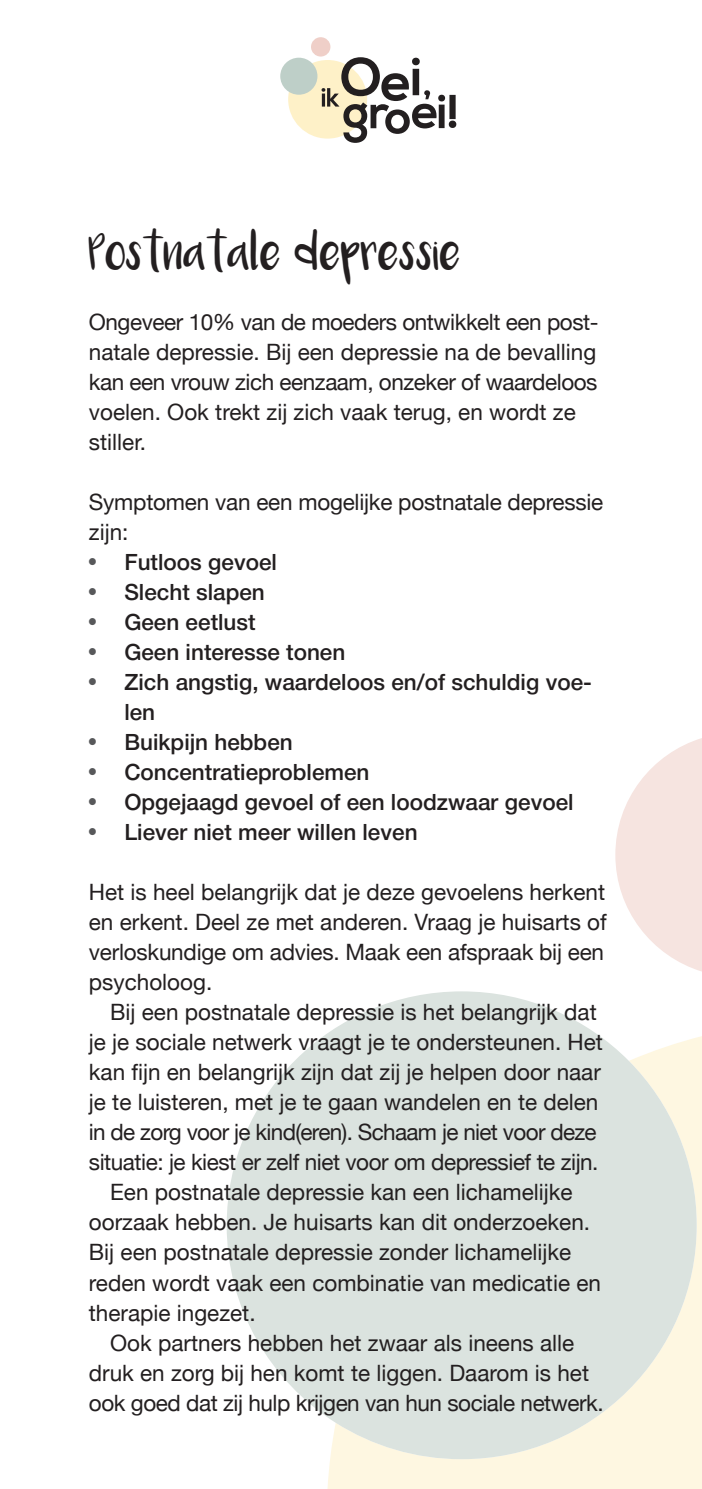
<style>
.page{position:relative;width:702px;height:1489px;background:#fff}
.page>*{position:absolute;margin:0;border:0;box-sizing:border-box;transform-origin:0 0}
.t1{font:27.5px "Luna";color:#231f20}
.t2{font:22.5px/30px "Helvetica Neue";color:#231f20}
.t3{font:22.5px/30px "Helvetica Neue";letter-spacing:-.02em;color:#231f20}
.t4{font:500 22.5px/30px "Helvetica Neue Cyr";color:#231f20}
.t5{font:22.5px "Helvetica Neue";letter-spacing:-.03em;color:#231f20}
.s1{font-family:"Helvetica";font-weight:400;font-stretch:condensed;color:#57585a}
</style>
<div class="page">
<div style="left:327px;top:1036px;width:375px;height:452px;background:#fef7e1"></div>
<svg style="left:227px;top:991px;width:469px;height:467px;background:#e2e8e3"></svg>
<svg style="left:615px;top:738px;width:87px;height:233px"></svg>
<div style="left:288px;top:60px;width:79px;height:79px;background:#fef1c8;border-radius:50%"></div>
<svg style="left:321px;top:57px;width:135px;height:86px"></svg>
<div style="left:280px;top:58px;width:37px;height:37px;background:#becfc8;border-radius:50%"></div>
<div style="left:311px;top:37px;width:19px;height:20px;background:#efcfc8;border-radius:50%"></div>
<p class="t1" style="left:89px;top:244px;width:374px">Postnatale depressie</p>
<p class="t3" style="left:89px;top:308px;width:511px">Ongeveer 10% van de moeders ontwikkelt een post - natale depressie. Bij een depressie na de bevalling kan een vrouw zich eenzaam, onzeker of waardeloos voelen. Ook trekt zij zich vaak terug, en wordt ze stiller.</p>
<p class="t2" style="left:89px;top:488px;width:516px">Symptomen van een mogelijke postnatale depressie zijn:</p>
<p class="t4" style="left:89px;top:547px;width:190px"><span class="s1">•</span> Futloos gevoel</p>
<p class="t4" style="left:89px;top:577px;width:177px"><span class="s1">•</span> Slecht slapen</p>
<p class="t4" style="left:89px;top:607px;width:168px"><span class="s1">•</span> Geen eetlust</p>
<p class="t4" style="left:89px;top:637px;width:258px"><span class="s1">•</span> Geen interesse tonen</p>
<p class="t4" style="left:124px;top:667px;width:469px;text-indent:-35px"><span class="s1">•</span> Zich angstig, waardeloos en/of schuldig voe&shy;len</p>
<p class="t4" style="left:89px;top:727px;width:205px"><span class="s1">•</span> Buikpijn hebben</p>
<p class="t4" style="left:89px;top:757px;width:282px"><span class="s1">•</span> Concentratieproblemen</p>
<p class="t4" style="left:89px;top:787px;width:486px"><span class="s1">•</span> Opgejaagd gevoel of een loodzwaar gevoel</p>
<p class="t4" style="left:89px;top:817px;width:330px"><span class="s1">•</span> Liever niet meer willen leven</p>
<p class="t2" style="left:89px;top:878px;width:519px;text-align:justify">Het is heel belangrijk dat je deze gevoelens herkent en erkent. Deel ze met anderen. Vraag je huisarts of verloskundige om advies. Maak een afspraak bij een psycholoog.</p>
<p class="t2" style="left:110px;top:998px;width:488px">Bij een postnatale depressie is het belangrijk dat</p>
<p class="t2" style="left:89px;top:1028px;width:515px">je je sociale netwerk vraagt je te ondersteunen. Het</p>
<p class="t2" style="left:89px;top:1058px;width:513px">kan fijn en belangrijk zijn dat zij je helpen door naar</p>
<p class="t2" style="left:89px;top:1088px;width:511px">je te luisteren, met je te gaan wandelen en te delen</p>
<p class="t5" style="left:89px;top:1116px;width:509px">in de zorg voor je kind(eren). Schaam je niet voor deze</p>
<p class="t3" style="left:89px;top:1148px;width:511px">situatie: je kiest er zelf niet voor om depressief te zijn.</p>
<p class="t2" style="left:110px;top:1178px;width:464px">Een postnatale depressie kan een lichamelijke</p>
<p class="t2" style="left:89px;top:1208px;width:502px">oorzaak hebben. Je huisarts kan dit onderzoeken.</p>
<p class="t2" style="left:89px;top:1238px;width:484px">Bij een postnatale depressie zonder lichamelijke</p>
<p class="t2" style="left:89px;top:1268px;width:513px">reden wordt vaak een combinatie van medicatie en</p>
<p class="t2" style="left:89px;top:1298px;width:168px">therapie ingezet.</p>
<p class="t2" style="left:110px;top:1328px;width:465px">Ook partners hebben het zwaar als ineens alle</p>
<p class="t2" style="left:89px;top:1358px;width:501px">druk en zorg bij hen komt te liggen. Daarom is het</p>
<p class="t3" style="left:89px;top:1388px;width:516px">ook goed dat zij hulp krijgen van hun sociale netwerk.</p>
</div>
